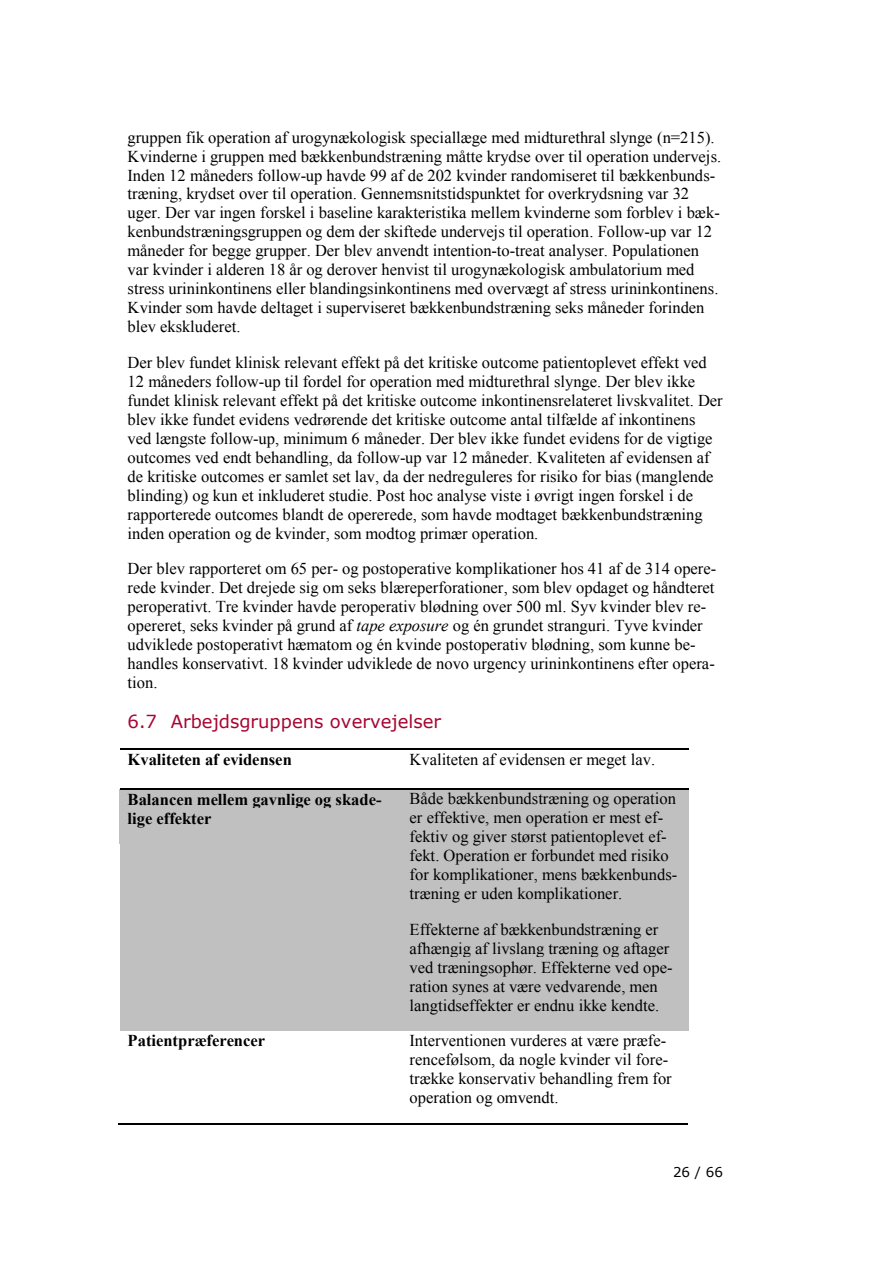
<style>
.page{position:relative;width:893px;height:1263px;background:#fff}
.page>*{position:absolute;margin:0;border:0;box-sizing:border-box;transform-origin:0 0}
.t1{font:18px "Verdana";color:#a70531}
.t2{font:16.5px/18.9px "Times New Roman";color:#000}
.t3{font:700 16.5px/19px "Times New Roman";color:#000}
.t4{font:13.5px "Verdana";color:#000}
.s1{font-style:italic}
</style>
<div class="page">
<hr style="left:120px;top:748px;width:281px;height:2px;background:#000">
<hr style="left:403px;top:748px;width:285px;height:2px;background:#000">
<div style="left:120px;top:789px;width:8px;height:55px;background:#c0c0c0"></div>
<div style="left:393px;top:789px;width:8px;height:55px;background:#c0c0c0"></div>
<div style="left:120px;top:844px;width:281px;height:187px;background:#c0c0c0"></div>
<div style="left:128px;top:789px;width:265px;height:19px;background:#c0c0c0"></div>
<div style="left:128px;top:808px;width:265px;height:36px;background:#c0c0c0"></div>
<div style="left:401px;top:789px;width:9px;height:242px;background:#c0c0c0"></div>
<div style="left:680px;top:789px;width:8px;height:242px;background:#c0c0c0"></div>
<div style="left:410px;top:789px;width:270px;height:19px;background:#c0c0c0"></div>
<div style="left:410px;top:808px;width:270px;height:19px;background:#c0c0c0"></div>
<div style="left:410px;top:827px;width:270px;height:19px;background:#c0c0c0"></div>
<div style="left:410px;top:846px;width:270px;height:19px;background:#c0c0c0"></div>
<div style="left:410px;top:865px;width:270px;height:19px;background:#c0c0c0"></div>
<div style="left:410px;top:884px;width:270px;height:36px;background:#c0c0c0"></div>
<div style="left:410px;top:920px;width:270px;height:19px;background:#c0c0c0"></div>
<div style="left:410px;top:939px;width:270px;height:19px;background:#c0c0c0"></div>
<div style="left:410px;top:958px;width:270px;height:19px;background:#c0c0c0"></div>
<div style="left:410px;top:977px;width:270px;height:19px;background:#c0c0c0"></div>
<div style="left:410px;top:996px;width:270px;height:35px;background:#c0c0c0"></div>
<hr style="left:120px;top:788px;width:281px;height:1px;background:#000">
<hr style="left:403px;top:788px;width:285px;height:1px;background:#000">
<hr style="left:118px;top:1124px;width:283px;height:1px;background:#000">
<hr style="left:402px;top:1124px;width:286px;height:1px;background:#000">
<p class="t2" style="left:128px;top:128px;width:595px">gruppen fik operation af urogynækologisk speciallæge med midturethral slynge (n=215).<br>Kvinderne i gruppen med bækkenbundstræning måtte krydse over til operation undervejs.<br>Inden 12 måneders follow-up havde 99 af de 202 kvinder randomiseret til bækkenbunds&shy;træning, krydset over til operation. Gennemsnitstidspunktet for overkrydsning var 32 uger. Der var ingen forskel i baseline karakteristika mellem kvinderne som forblev i bæk&shy;kenbundstræningsgruppen og dem der skiftede undervejs til operation. Follow-up var 12 måneder for begge grupper. Der blev anvendt intention-to-treat analyser. Populationen var kvinder i alderen 18 år og derover henvist til urogynækologisk ambulatorium med stress urininkontinens eller blandingsinkontinens med overvægt af stress urininkontinens.<br>Kvinder som havde deltaget i superviseret bækkenbundstræning seks måneder forinden blev ekskluderet.</p>
<p class="t2" style="left:128px;top:353px;width:597px">Der blev fundet klinisk relevant effekt på det kritiske outcome patientoplevet effekt ved 12 måneders follow-up til fordel for operation med midturethral slynge. Der blev ikke fundet klinisk relevant effekt på det kritiske outcome inkontinensrelateret livskvalitet. Der blev ikke fundet evidens vedrørende det kritiske outcome antal tilfælde af inkontinens ved længste follow-up, minimum 6 måneder. Der blev ikke fundet evidens for de vigtige outcomes ved endt behandling, da follow-up var 12 måneder. Kvaliteten af evidensen af de kritiske outcomes er samlet set lav, da der nedreguleres for risiko for bias (manglende blinding) og kun et inkluderet studie. Post hoc analyse viste i øvrigt ingen forskel i de rapporterede outcomes blandt de opererede, som havde modtaget bækkenbundstræning inden operation og de kvinder, som modtog primær operation.</p>
<p class="t2" style="left:128px;top:559px;width:590px">Der blev rapporteret om 65 per- og postoperative komplikationer hos 41 af de 314 opere&shy;rede kvinder. Det drejede sig om seks blæreperforationer, som blev opdaget og håndteret peroperativt. Tre kvinder havde peroperativ blødning over 500 ml. Syv kvinder blev re&shy;opereret, seks kvinder på grund af <span class="s1">tape exposure</span> og én grundet stranguri. Tyve kvinder udviklede postoperativt hæmatom og én kvinde postoperativ blødning, som kunne be&shy;handles konservativt. 18 kvinder udviklede de novo urgency urininkontinens efter opera&shy;tion.</p>
<p class="t1" style="left:128px;top:710px;width:315px">6.7 Arbejdsgruppens overvejelser</p>
<p class="t3" style="left:128px;top:750px;width:166px">Kvaliteten af evidensen</p>
<p class="t2" style="left:410px;top:750px;width:247px">Kvaliteten af evidensen er meget lav.</p>
<p class="t3" style="left:128px;top:789px;width:255px">Balancen mellem gavnlige og skade&shy;lige effekter</p>
<p class="t2" style="left:410px;top:789px;width:269px">Både bækkenbundstræning og operation er effektive, men operation er mest ef&shy;fektiv og giver størst patientoplevet ef&shy;fekt. Operation er forbundet med risiko for komplikationer, mens bækkenbunds&shy;træning er uden komplikationer.</p>
<p class="t2" style="left:410px;top:919px;width:264px">Effekterne af bækkenbundstræning er afhængig af livslang træning og aftager ved træningsophør. Effekterne ved ope&shy;ration synes at være vedvarende, men langtidseffekter er endnu ikke kendte.</p>
<p class="t3" style="left:128px;top:1031px;width:139px">Patientpræferencer</p>
<p class="t2" style="left:410px;top:1031px;width:264px">Interventionen vurderes at være præfe&shy;rencefølsom, da nogle kvinder vil fore&shy;trække konservativ behandling frem for operation og omvendt.</p>
<p class="t4" style="left:673px;top:1164px;width:51px">26 / 66</p>
</div>
